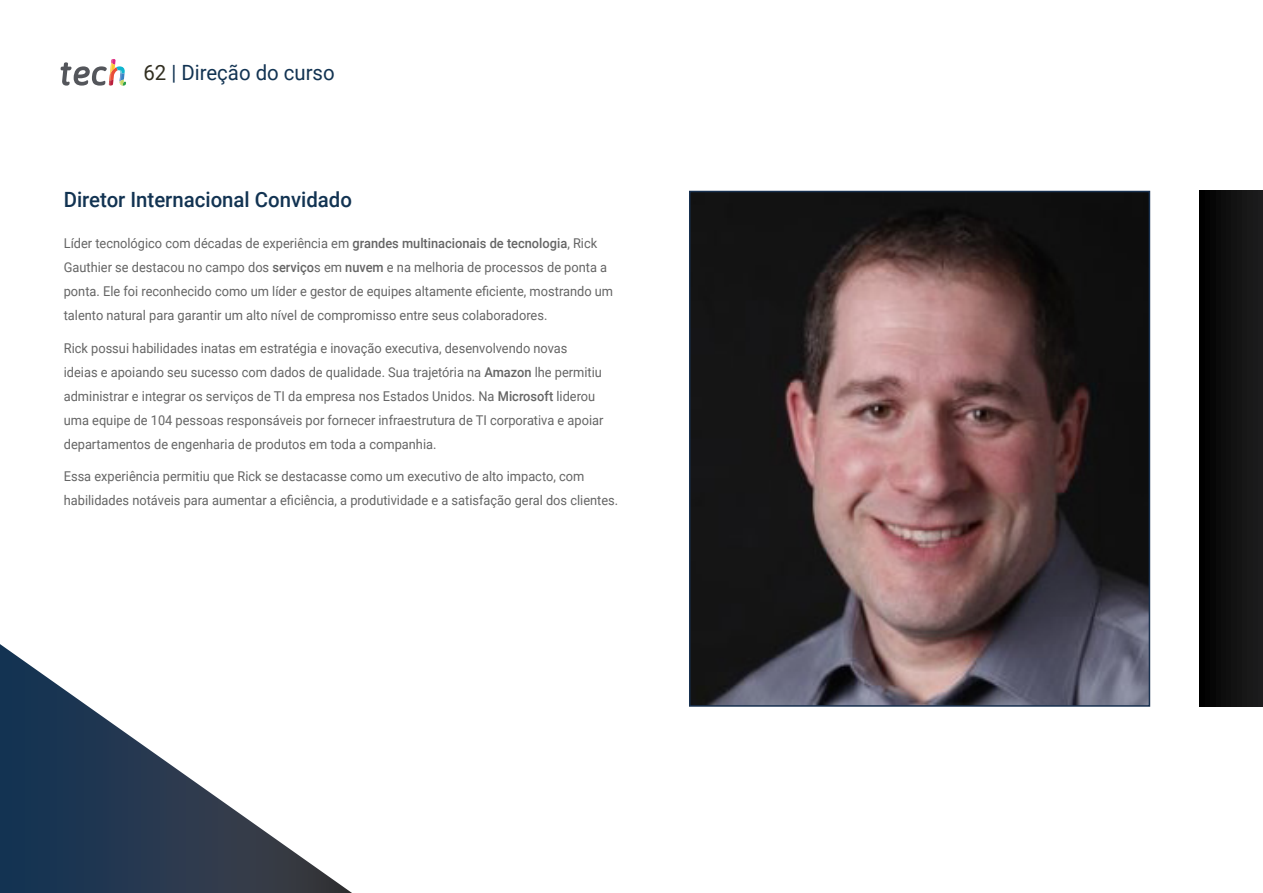
<style>
.page{position:relative;width:1263px;height:893px;background:#fff}
.page>*{position:absolute;margin:0;border:0;box-sizing:border-box;transform-origin:0 0}
.t1{font:500 21px "Roboto";color:#123352}
.t2{font:21px "Roboto";color:#123352}
.t3{font:13.5px/24px "Roboto";color:#656565;scale:.95 1}
.s1{color:#312e20}
.s2{font-weight:500}
</style>
<div class="page">
<div style="left:1199px;top:191px;width:64px;height:516px;background:linear-gradient(to right,#000,#1e1e1f)"></div>
<svg style="left:0;top:644px;width:352px;height:249px"></svg>
<img style="left:692px;top:194px;width:455px;height:510px">
<div style="left:689px;top:191px;width:461px;height:516px;border:2px solid #17304f"></div>
<svg style="left:61px;top:59px;width:65px;height:27px"></svg>
<h1 class="t2" style="left:144px;top:57px;width:193px"><span class="s1">62</span> | Direção do curso</h1>
<h1 class="t1" style="left:64px;top:184px;width:290px">Diretor Internacional Convidado</h1>
<p class="t3" style="left:64px;top:231px;width:580px">Líder tecnológico com décadas de experiência em <span class="s2">grandes multinacionais de tecnologia</span>, Rick Gauthier se destacou no campo dos <span class="s2">serviço</span>s em <span class="s2">nuvem</span> e na melhoria de processos de ponta a ponta. Ele foi reconhecido como um líder e gestor de equipes altamente eficiente, mostrando um talento natural para garantir um alto nível de compromisso entre seus colaboradores.</p>
<p class="t3" style="left:64px;top:335px;width:569px">Rick possui habilidades inatas em estratégia e inovação executiva, desenvolvendo novas ideias e apoiando seu sucesso com dados de qualidade. Sua trajetória na <span class="s2">Amazon</span> lhe permitiu administrar e integrar os serviços de TI da empresa nos Estados Unidos. Na <span class="s2">Microsoft</span> liderou uma equipe de 104 pessoas responsáveis por fornecer infraestrutura de TI corporativa e apoiar departamentos de engenharia de produtos em toda a companhia.</p>
<p class="t3" style="left:64px;top:464px;width:585px">Essa experiência permitiu que Rick se destacasse como um executivo de alto impacto, com habilidades notáveis para aumentar a eficiência, a produtividade e a satisfação geral dos clientes.</p>
</div>
